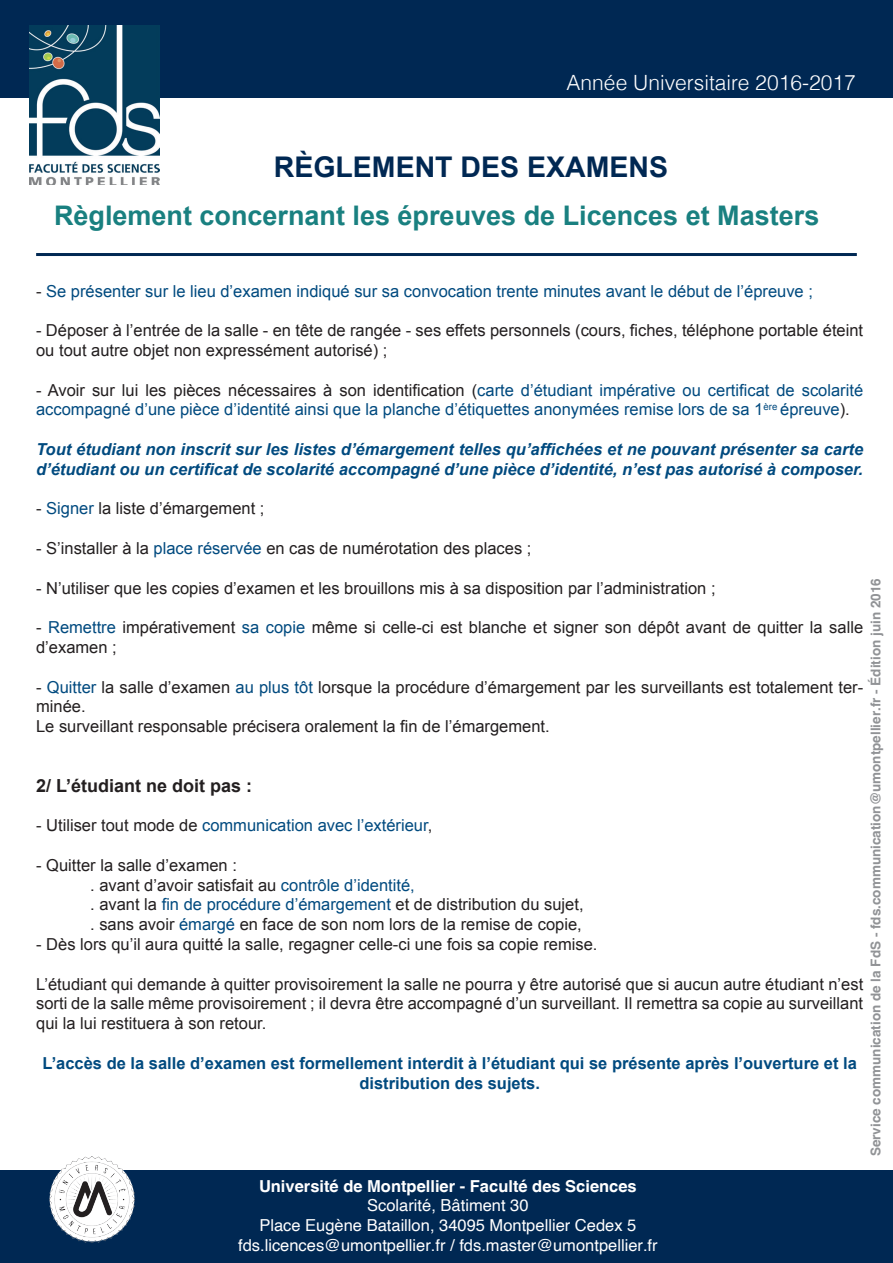
<style>
.page{position:relative;width:893px;height:1263px;background:#fff}
.page>*{position:absolute;margin:0;border:0;box-sizing:border-box;transform-origin:0 0}
.t1{font:700 28.5px "Arial";color:#002853}
.t2{font:700 27px "Arial";color:#198080}
.t3{font:300 21px "Helvetica";color:#fff}
.t4{font:700 18px "Arial";color:#231f20}
.t5{font:16.5px/19.8px "Arial";color:#231f20}
.t6{font:16.5px/19.8px "Arial";color:#004a7f}
.t7{font:italic 700 16.5px/19.8px "Arial";color:#004a7f}
.t8{font:16.5px/19.8px "Helvetica";color:#fff;text-align:center}
.t9{font:700 16.5px/19.8px "Arial";color:#004a7f;text-align:center}
.t10{font:700 16.5px "Helvetica";color:#fff}
.t11{font:700 13.5px "Helvetica";color:#919396}
.s1{color:#231f20}
.s2{color:#004a7f}
</style>
<div class="page">
<div style="left:0;top:0;width:893px;height:98px;background:#002853"></div>
<div style="left:0;top:1170px;width:893px;height:93px;background:#002853"></div>
<img style="left:30px;top:26px;width:129px;height:159px">
<hr style="left:36px;top:253px;width:821px;height:3px;background:#002853">
<img style="left:49px;top:1157px;width:86px;height:85px">
<p class="t3" style="left:567px;top:65px;width:291px">Année Universitaire 2016-2017</p>
<h1 class="t1" style="left:274px;top:148px;width:396px">RÈGLEMENT DES EXAMENS</h1>
<h2 class="t2" style="left:54px;top:198px;width:767px">Règlement concernant les épreuves de Licences et Masters</h2>
<p class="t6" style="left:36px;top:281px;width:778px"><span class="s1">-</span> Se présenter sur le lieu d’examen indiqué sur sa convocation trente minutes avant le début de l’épreuve ;</p>
<p class="t5" style="left:36px;top:321px;width:828px">- Déposer à l’entrée de la salle - en tête de rangée - ses effets personnels (cours, fiches, téléphone portable éteint ou tout autre objet non expressément autorisé) ;</p>
<p class="t6" style="left:36px;top:380px;width:828px"><span class="s1">- Avoir sur lui les pièces nécessaires à son identification (</span>carte d’étudiant impérative ou certificat de scolarité accompagné d’une pièce d’identité ainsi que la planche d’étiquettes anonymées remise lors de sa 1<sup>ère</sup> épreuve<span class="s1">).</span></p>
<p class="t7" style="left:36px;top:440px;width:829px">Tout étudiant non inscrit sur les listes d’émargement telles qu’affichées et ne pouvant présenter sa carte d’étudiant ou un certificat de scolarité accompagné d’une pièce d’identité, n’est pas autorisé à composer.</p>
<p class="t5" style="left:36px;top:499px;width:230px">- <span class="s2">Signer</span> la liste d’émargement ;</p>
<p class="t5" style="left:36px;top:538px;width:497px">- S’installer à la <span class="s2">place réservée</span> en cas de numérotation des places ;</p>
<p class="t5" style="left:36px;top:578px;width:681px">- N’utiliser que les copies d’examen et les brouillons mis à sa disposition par l’administration ;</p>
<p class="t5" style="left:36px;top:618px;width:829px">- <span class="s2">Remettre</span> impérativement <span class="s2">sa copie</span> même si celle-ci est blanche et signer son dépôt avant de quitter la salle d’examen ;</p>
<p class="t5" style="left:36px;top:677px;width:828px">- <span class="s2">Quitter</span> la salle d’examen <span class="s2">au plus tôt</span> lorsque la procédure d’émargement par les surveillants est totalement ter&shy;minée.<br>Le surveillant responsable précisera oralement la fin de l’émargement.</p>
<p class="t11" style="left:865px;top:1156px;width:580px;rotate:-90deg">Service communication de la FdS - fds.communication@umontpellier.fr - Édition juin 2016</p>
<p class="t4" style="left:36px;top:773px;width:218px">2/ L’étudiant ne doit pas :</p>
<p class="t6" style="left:36px;top:816px;width:398px"><span class="s1">- Utiliser tout mode de</span> communication avec l’extérieur<span class="s1">,</span></p>
<p class="t5" style="left:90px;top:855px;width:495px;text-indent:-54px">- Quitter la salle d’examen :<br>. avant d’avoir satisfait au <span class="s2">contrôle d’identité,<br></span>. avant la <span class="s2">fin de procédure d’émargement</span> et de distribution du sujet, . sans avoir <span class="s2">émargé</span> en face de son nom lors de la remise de copie,</p>
<p class="t5" style="left:36px;top:934px;width:563px">- Dès lors qu’il aura quitté la salle, regagner celle-ci une fois sa copie remise.</p>
<p class="t5" style="left:36px;top:974px;width:829px;text-align:justify">L’étudiant qui demande à quitter provisoirement la salle ne pourra y être autorisé que si aucun autre étudiant n’est sorti de la salle même provisoirement ; il devra être accompagné d’un surveillant. Il remettra sa copie au surveillant qui la lui restituera à son retour.</p>
<p class="t9" style="left:43px;top:1054px;width:816px">L’accès de la salle d’examen est formellement interdit à l’étudiant qui se présente après l’ouverture et la distribution des sujets.</p>
<p class="t10" style="left:259px;top:1172px;width:379px">Université de Montpellier - Faculté des Sciences</p>
<p class="t8" style="left:238px;top:1196px;width:421px">Scolarité, Bâtiment 30<br>Place Eugène Bataillon, 34095 Montpellier Cedex 5 fds.licences@umontpellier.fr / fds.master@umontpellier.fr</p>
</div>
